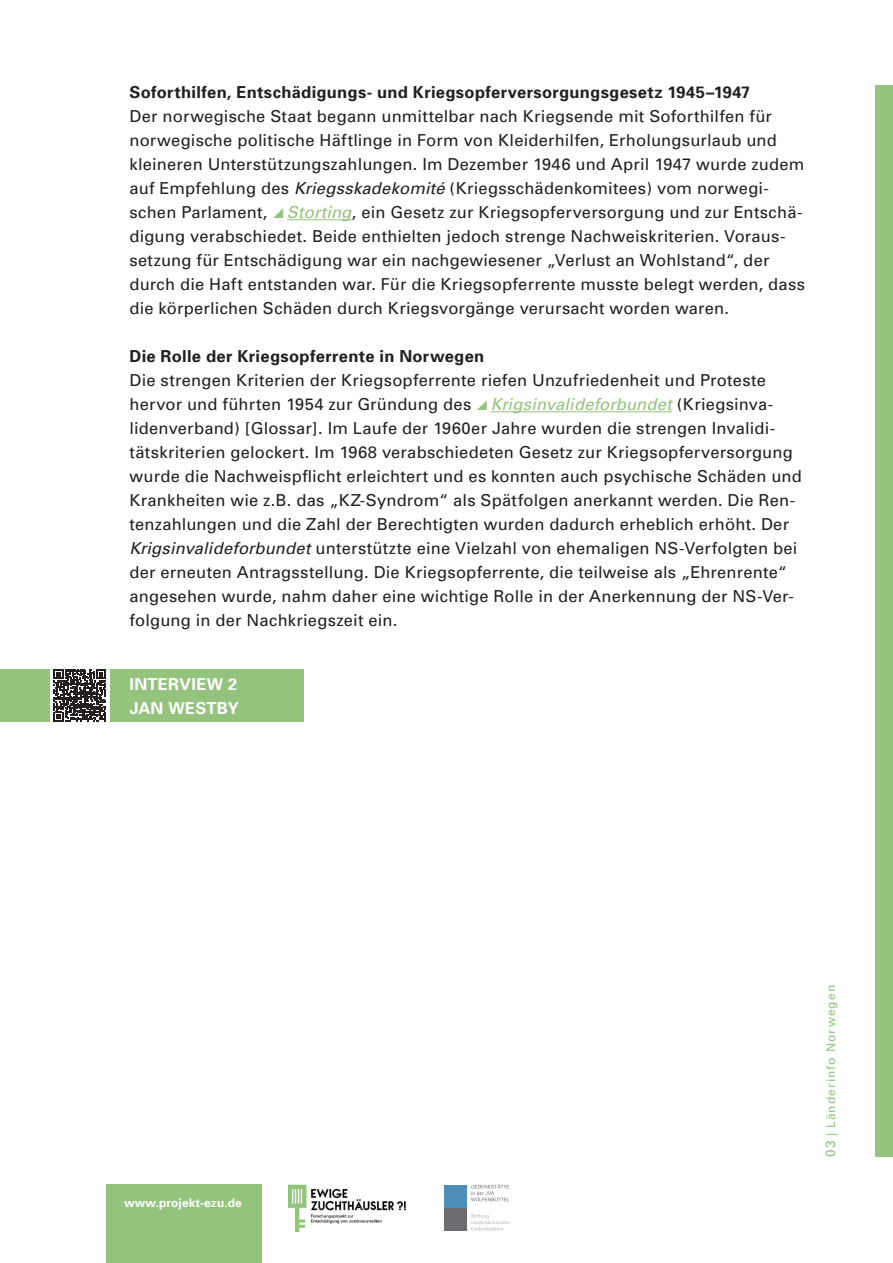
<style>
.page{position:relative;width:893px;height:1263px;background:#fff}
.page>*{position:absolute;margin:0;border:0;box-sizing:border-box;transform-origin:0 0}
.t1{font:16.5px/24px "Univers";letter-spacing:.015em;color:#231f20}
.t2{font:700 16.5px "Univers";letter-spacing:.02em;color:#231f20}
.t3{font:700 16.5px/24px "Univers";letter-spacing:.02em;color:#fff;text-align:right}
.t4{font:12px "Univers";letter-spacing:.09em;color:#94c37e}
.t5{font:700 12px "Univers";letter-spacing:.005em;color:#fff}
.s1{font-style:italic}
.s2{font-style:italic;color:#94c37e}
.s3{font-size:13.5px}
</style>
<div class="page">
<hr style="left:287px;top:219px;width:65px;height:1px;background:#94c37e">
<hr style="left:491px;top:411px;width:181px;height:1px;background:#94c37e">
<svg style="left:49px;top:669px;width:62px;height:53px"></svg>
<svg style="left:54px;top:669px;width:52px;height:52px"></svg>
<div style="left:111px;top:669px;width:193px;height:53px;background:#94c37e"></div>
<div style="left:0;top:669px;width:49px;height:53px;background:#94c37e"></div>
<div style="left:106px;top:1185px;width:156px;height:78px;background:#94c37e"></div>
<img style="left:288px;top:1184px;width:118px;height:48px">
<div style="left:876px;top:85px;width:17px;height:1072px;background:#94c37e"></div>
<div style="left:444px;top:1185px;width:23px;height:23px;background:#4e8db5"></div>
<div style="left:444px;top:1208px;width:23px;height:22px;background:#6c6d70"></div>
<svg style="left:471px;top:1214px;width:39px;height:16px"></svg>
<svg style="left:471px;top:1184px;width:38px;height:17px"></svg>
<p class="t2" style="left:129px;top:82px;width:622px">Soforthilfen, Entschädigungs- und Kriegsopferversorgungsgesetz 1945–1947</p>
<p class="t1" style="left:129px;top:104px;width:677px">Der norwegische Staat begann unmittelbar nach Kriegsende mit Soforthilfen für norwegische politische Häftlinge in Form von Kleiderhilfen, Erholungsurlaub und kleineren Unterstützungszahlungen. Im Dezember 1946 und April 1947 wurde zudem auf Empfehlung des <span class="s1">Kriegsskadekomité</span> (Kriegsschädenkomitees) vom norwegi&shy;schen Parlament, <span class="s2">Storting</span>, ein Gesetz zur Kriegsopferversorgung und zur Entschä&shy;digung verabschiedet. Beide enthielten jedoch strenge Nachweiskriterien. Voraus&shy;setzung für Entschädigung war ein nachgewiesener „Verlust an Wohlstand“, der durch die Haft entstanden war. Für die Kriegsopferrente musste belegt werden, dass die körperlichen Schäden durch Kriegsvorgänge verursacht worden waren.</p>
<p class="t2" style="left:129px;top:346px;width:356px">Die Rolle der Kriegsopferrente in Norwegen</p>
<p class="t1" style="left:129px;top:368px;width:674px">Die strengen Kriterien der Kriegsopferrente riefen Unzufriedenheit und Proteste hervor und führten 1954 zur Gründung des <span class="s2">Krigsinvalideforbundet</span> (Kriegsinva&shy;lidenverband) [Glossar]. Im Laufe der 1960er Jahre wurden die strengen Invalidi&shy;tätskriterien gelockert. Im 1968 verabschiedeten Gesetz zur Kriegsopferversorgung wurde die Nachweispflicht erleichtert und es konnten auch psychische Schäden und Krankheiten wie z.B. das „KZ-Syndrom“ als Spätfolgen anerkannt werden. Die Ren&shy;tenzahlungen und die Zahl der Berechtigten wurden dadurch erheblich erhöht. Der <span class="s1">Krigsinvalideforbundet</span> unterstützte eine Vielzahl von ehemaligen NS-Verfolgten bei der erneuten Antragsstellung. Die Kriegsopferrente, die teilweise als „Ehrenrente“ angesehen wurde, nahm daher eine wichtige Rolle in der Anerkennung der NS-Ver&shy;folgung in der Nachkriegszeit ein.</p>
<p class="t3" style="left:129px;top:672px;width:62px">Interview</p>
<p class="t3" style="left:129px;top:672px;width:111px">2<br>Jan Westby</p>
<p class="t5" style="left:124px;top:1196px;width:119px">www.projekt-ezu.de</p>
<p class="t4" style="left:824px;top:1157px;width:173px;rotate:-90deg"><span class="s3">03</span> | Länderinfo Norwegen</p>
</div>
